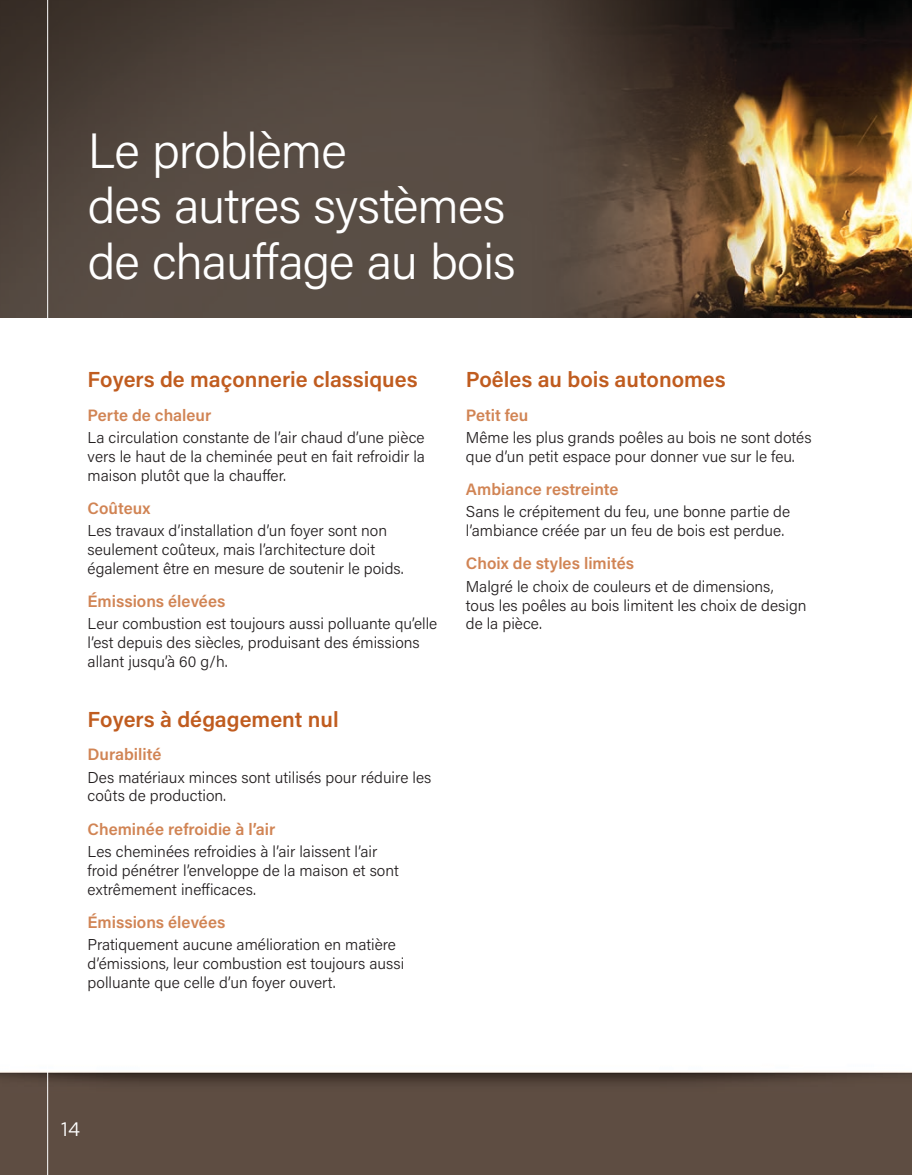
<style>
.page{position:relative;width:912px;height:1175px;background:#fff}
.page>*{position:absolute;margin:0;border:0;box-sizing:border-box;transform-origin:0 0}
.t1{font:300 49.5px/55.5px "Acumin Pro";letter-spacing:-.02em;color:#fff}
.t2{font:600 21.75px "Acumin Pro";color:#c05c1f}
.t3{font:19.5px "Industry";color:#fff}
.t4{font:600 16.5px "Acumin Pro";color:#d18454}
.t5{font:300 15.75px/18.9px "Acumin Pro";color:#231f20}
</style>
<div class="page">
<img style="left:0;top:1072px;width:911px;height:102px">
<img style="left:0;top:0;width:911px;height:317px">
<hr style="left:47px;top:0;width:1px;height:1174px;background:#fff">
<h1 class="t1" style="left:88px;top:121px;width:429px">Le problème<br>des autres systèmes de chauffage au bois</h1>
<h2 class="t2" style="left:88px;top:364px;width:331px">Foyers de maçonnerie classiques</h2>
<p class="t4" style="left:88px;top:403px;width:125px">Perte de chaleur</p>
<p class="t5" style="left:88px;top:427px;width:339px;text-align:justify">La circulation constante de l’air chaud d’une pièce vers le haut de la cheminée peut en fait refroidir la maison plutôt que la chauffer.</p>
<p class="t4" style="left:88px;top:496px;width:64px">Coûteux</p>
<p class="t5" style="left:88px;top:520px;width:318px">Les travaux d’installation d’un foyer sont non seulement coûteux, mais l’architecture doit également être en mesure de soutenir le poids.</p>
<p class="t4" style="left:88px;top:590px;width:139px">Émissions élevées</p>
<p class="t5" style="left:88px;top:614px;width:351px">Leur combustion est toujours aussi polluante qu’elle l’est depuis des siècles, produisant des émissions allant jusqu’à 60 g/h.</p>
<h2 class="t2" style="left:88px;top:704px;width:252px">Foyers à dégagement nul</h2>
<p class="t4" style="left:88px;top:743px;width:75px">Durabilité</p>
<p class="t5" style="left:88px;top:767px;width:345px">Des matériaux minces sont utilisés pour réduire les coûts de production.</p>
<p class="t4" style="left:88px;top:817px;width:189px">Cheminée refroidie à l’air</p>
<p class="t5" style="left:88px;top:841px;width:313px">Les cheminées refroidies à l’air laissent l’air froid pénétrer l’enveloppe de la maison et sont extrêmement inefficaces.</p>
<p class="t4" style="left:88px;top:910px;width:139px">Émissions élevées</p>
<p class="t5" style="left:88px;top:934px;width:318px">Pratiquement aucune amélioration en matière d’émissions, leur combustion est toujours aussi polluante que celle d’un foyer ouvert.</p>
<h2 class="t2" style="left:466px;top:364px;width:261px">Poêles au bois autonomes</h2>
<p class="t4" style="left:466px;top:403px;width:64px">Petit feu</p>
<p class="t5" style="left:466px;top:427px;width:347px">Même les plus grands poêles au bois ne sont dotés que d’un petit espace pour donner vue sur le feu.</p>
<p class="t4" style="left:466px;top:478px;width:154px">Ambiance restreinte</p>
<p class="t5" style="left:466px;top:501px;width:325px">Sans le crépitement du feu, une bonne partie de l’ambiance créée par un feu de bois est perdue.</p>
<p class="t4" style="left:466px;top:552px;width:170px">Choix de styles limités</p>
<p class="t5" style="left:466px;top:576px;width:342px">Malgré le choix de couleurs et de dimensions,<br>tous les poêles au bois limitent les choix de design de la pièce.</p>
<p class="t3" style="left:61px;top:1117px;width:21px">14</p>
</div>
